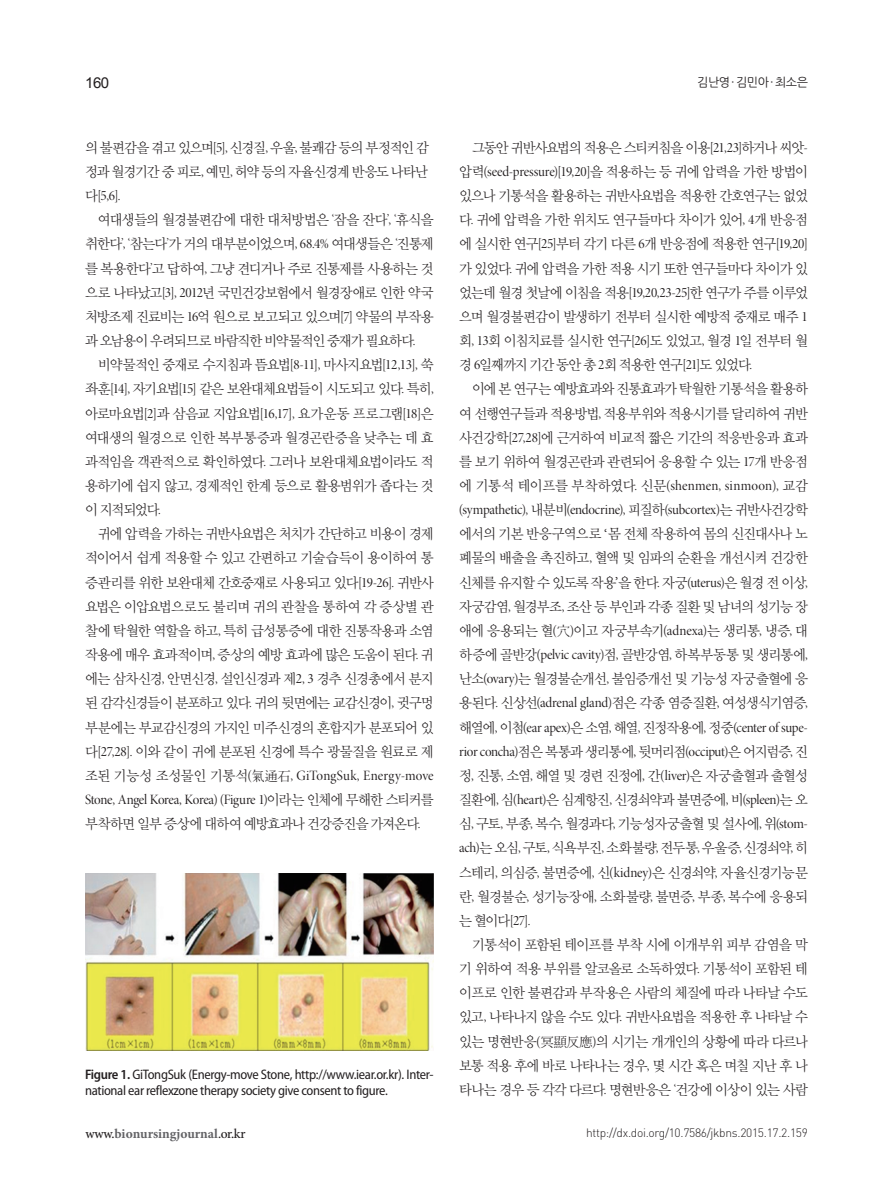
<style>
.page{position:relative;width:893px;height:1191px;background:#fff}
.page>*{position:absolute;margin:0;border:0;box-sizing:border-box;transform-origin:0 0}
.t1{font:15px "Arial";color:#231f20}
.본문{font:14.25px/24.2px "YDIY Mj O320";letter-spacing:-.055em;color:#231f20;text-align:justify;scale:.96 1}
.표_제목__그림_설명{font:semi-condensed 13.8px/16.5px "Myriad Pro";letter-spacing:-.025em;color:#231f20}
.t2{font:700 13.5px "Minion Pro";color:#636366}
.t3{font:300 12px "DIN Pro";letter-spacing:-.025em;color:#231f20}
.하시라{font:12px "Nanum Gothic OTF";letter-spacing:-.04em;color:#231f20}
.s1{font-family:"Minion Pro Disp"}
.s2{font-weight:600}
.s3{font-family:"Minion Pro"}
.s4{font-weight:500;color:#231f20}
</style>
<div class="page">
<img style="left:85px;top:873px;width:348px;height:177px">
<p class="t1" style="left:85px;top:73px;width:26px">160</p>
<p class="하시라" style="left:697px;top:75px;width:112px">김난영· 김민아· 최소은</p>
<p class="본문" style="left:85px;top:135px;width:360px">의 불편감을 겪고 있으며<span class="s1">[5],</span> 신경질<span class="s1">,</span> 우울<span class="s1">,</span> 불쾌감 등의 부정적인 감 정과 월경기간 중 피로<span class="s1">,</span> 예민<span class="s1">,</span> 허약 등의 자율신경계 반응도 나타난 다<span class="s1">[5,6].</span></p>
<p class="본문" style="left:85px;top:208px;width:365px;text-indent:13px">여대생들의 월경불편감에 대한 대처방법은 <span class="s1">‘</span>잠을 잔다<span class="s1">’, ‘</span>휴식을 취한다<span class="s1">’, ‘</span>참는다<span class="s1">’</span>가 거의 대부분이었으며<span class="s1">, 68.4%</span> 여대생들은 <span class="s1">‘</span>진통제 를 복용한다<span class="s1">’</span>고 답하여<span class="s1">,</span> 그냥 견디거나 주로 진통제를 사용하는 것 으로 나타났고<span class="s1">[3], 2012</span>년 국민건강보험에서 월경장애로 인한 약국 처방조제 진료비는 <span class="s1">16</span>억 원으로 보고되고 있으며<span class="s1">[7]</span> 약물의 부작용 과 오남용이 우려되므로 바람직한 비약물적인 중재가 필요하다<span class="s1">.</span></p>
<p class="본문" style="left:85px;top:353px;width:365px;text-indent:13px">비약물적인 중재로 수지침과 뜸요법<span class="s1">[8-11],</span> 마사지요법<span class="s1">[12,13],</span> 쑥 좌훈<span class="s1">[14],</span> 자기요법<span class="s1">[15]</span> 같은 보완대체요법들이 시도되고 있다<span class="s1">.</span> 특히<span class="s1">, </span>아로마요법<span class="s1">[2]</span>과 삼음교 지압요법<span class="s1">[16,17],</span> 요가운동 프로그램<span class="s1">[18]</span>은 여대생의 월경으로 인한 복부통증과 월경곤란증을 낮추는 데 효 과적임을 객관적으로 확인하였다<span class="s1">.</span> 그러나 보완대체요법이라도 적 용하기에 쉽지 않고<span class="s1">,</span> 경제적인 한계 등으로 활용범위가 좁다는 것 이 지적되었다<span class="s1">.</span></p>
<p class="본문" style="left:85px;top:522px;width:365px;text-indent:13px">귀에 압력을 가하는 귀반사요법은 처치가 간단하고 비용이 경제 적이어서 쉽게 적용할 수 있고 간편하고 기술습득이 용이하여 통 증관리를 위한 보완대체 간호중재로 사용되고 있다<span class="s1">[19-26].</span> 귀반사 요법은 이압요법으로도 불리며 귀의 관찰을 통하여 각 증상별 관 찰에 탁월한 역할을 하고<span class="s1">,</span> 특히 급성통증에 대한 진통작용과 소염 작용에 매우 효과적이며<span class="s1">,</span> 증상의 예방 효과에 많은 도움이 된다<span class="s1">.</span> 귀 에는 삼차신경<span class="s1">,</span> 안면신경<span class="s1">,</span> 설인신경과 제<span class="s1">2, 3</span> 경추 신경총에서 분지 된 감각신경들이 분포하고 있다<span class="s1">.</span> 귀의 뒷면에는 교감신경이<span class="s1">,</span> 귓구멍 부분에는 부교감신경의 가지인 미주신경의 혼합지가 분포되어 있 다<span class="s1">[27,28].</span> 이와 같이 귀에 분포된 신경에 특수 광물질을 원료로 제 조된 기능성 조성물인 기통석<span class="s1">(</span>氣通石<span class="s1">, GiTongSuk, Energy-move Stone, Angel Korea, Korea) (Figure 1)</span>이라는 인체에 무해한 스티커를 부착하면 일부 증상에 대하여 예방효과나 건강증진을 가져온다<span class="s1">.</span></p>
<p class="표_제목__그림_설명" style="left:85px;top:1066px;width:350px"><span class="s2">Figure 1.</span> GiTongSuk (Energy-move Stone, http://www.iear.or.kr). Inter&shy;national ear reflexzone therapy society give consent to figure.</p>
<p class="본문" style="left:459px;top:135px;width:365px;text-indent:13px">그동안 귀반사요법의 적용은 스티커침을 이용<span class="s1">[21,23]</span>하거나 씨앗<span class="s1">-</span>압력<span class="s1">(seed-pressure)[19,20]</span>을 적용하는 등 귀에 압력을 가한 방법이 있으나 기통석을 활용하는 귀반사요법을 적용한 간호연구는 없었 다<span class="s1">.</span> 귀에 압력을 가한 위치도 연구들마다 차이가 있어<span class="s1">, 4</span>개 반응점 에 실시한 연구<span class="s1">[25]</span>부터 각기 다른 <span class="s1">6</span>개 반응점에 적용한 연구<span class="s1">[19,20] </span>가 있었다<span class="s1">.</span> 귀에 압력을 가한 적용 시기 또한 연구들마다 차이가 있 었는데 월경 첫날에 이침을 적용<span class="s1">[19,20,23-25]</span>한 연구가 주를 이루었 으며 월경불편감이 발생하기 전부터 실시한 예방적 중재로 매주 <span class="s1">1 </span>회<span class="s1">, 13</span>회 이침치료를 실시한 연구<span class="s1">[26]</span>도 있었고<span class="s1">,</span> 월경 <span class="s1">1</span>일 전부터 월 경 <span class="s1">6</span>일째까지 기간 동안 총 <span class="s1">2</span>회 적용한 연구<span class="s1">[21]</span>도 있었다<span class="s1">.</span></p>
<p class="본문" style="left:459px;top:377px;width:365px;text-indent:13px">이에 본 연구는 예방효과와 진통효과가 탁월한 기통석을 활용하 여 선행연구들과 적용방법<span class="s1">,</span> 적용부위와 적용시기를 달리하여 귀반 사건강학<span class="s1">[27,28]</span>에 근거하여 비교적 짧은 기간의 적응반응과 효과 를 보기 위하여 월경곤란과 관련되어 응용할 수 있는 <span class="s1">17</span>개 반응점 에 기통석 테이프를 부착하였다<span class="s1">.</span> 신문<span class="s1">(shenmen, sinmoon),</span> 교감 <span class="s1">(sympathetic),</span> 내분비<span class="s1">(endocrine),</span> 피질하<span class="s1">(subcortex)</span>는 귀반사건강학 에서의 기본 반응구역으로 <span class="s3">‘</span>몸 전체 작용하여 몸의 신진대사나 노 폐물의 배출을 촉진하고<span class="s1">,</span> 혈액 및 임파의 순환을 개선시켜 건강한 신체를 유지할 수 있도록 작용<span class="s3">’</span>을 한다<span class="s1">.</span> 자궁<span class="s1">(uterus)</span>은 월경 전 이상<span class="s1">, </span>자궁감염<span class="s1">,</span> 월경부조<span class="s1">,</span> 조산 등 부인과 각종 질환 및 남녀의 성기능 장 애에 응용되는 혈<span class="s1">(</span>穴<span class="s1">)</span>이고 자궁부속기<span class="s1">(adnexa)</span>는 생리통<span class="s1">,</span> 냉증<span class="s1">,</span> 대 하증에 골반강<span class="s1">(pelvic cavity)</span>점<span class="s1">,</span> 골반강염<span class="s1">,</span> 하복부동통 및 생리통에<span class="s1">, </span>난소<span class="s1">(ovary)</span>는 월경불순개선<span class="s1">,</span> 불임증개선 및 기능성 자궁출혈에 응 용된다<span class="s1">.</span> 신상선<span class="s1">(adrenal gland)</span>점은 각종 염증질환<span class="s1">,</span> 여성생식기염증<span class="s1">, </span>해열에<span class="s1">,</span> 이첨<span class="s1">(ear apex)</span>은 소염<span class="s1">,</span> 해열<span class="s1">,</span> 진정작용에<span class="s1">,</span> 정중<span class="s1">(center of supe&shy;rior concha)</span>점은 복통과 생리통에<span class="s1">,</span> 뒷머리점<span class="s1">(occiput)</span>은 어지럼증<span class="s1">,</span> 진 정<span class="s1">,</span> 진통<span class="s1">,</span> 소염<span class="s1">,</span> 해열 및 경련 진정에<span class="s1">,</span> 간<span class="s1">(liver)</span>은 자궁출혈과 출혈성 질환에<span class="s1">,</span> 심<span class="s1">(heart)</span>은 심계항진<span class="s1">,</span> 신경쇠약과 불면증에<span class="s1">,</span> 비<span class="s1">(spleen)</span>는 오 심<span class="s1">,</span> 구토<span class="s1">,</span> 부종<span class="s1">,</span> 복수<span class="s1">,</span> 월경과다<span class="s1">,</span> 기능성자궁출혈 및 설사에<span class="s1">,</span> 위<span class="s1">(stom&shy;ach)</span>는 오심<span class="s1">,</span> 구토<span class="s1">,</span> 식욕부진<span class="s1">,</span> 소화불량<span class="s1">,</span> 전두통<span class="s1">,</span> 우울증<span class="s1">,</span> 신경쇠약<span class="s1">,</span> 히 스테리<span class="s1">,</span> 의심증<span class="s1">,</span> 불면증에<span class="s1">,</span> 신<span class="s1">(kidney)</span>은 신경쇠약<span class="s1">,</span> 자율신경기능문 란<span class="s1">,</span> 월경불순<span class="s1">,</span> 성기능장애<span class="s1">,</span> 소화불량<span class="s1">,</span> 불면증<span class="s1">,</span> 부종<span class="s1">,</span> 복수에 응용되 는 혈이다<span class="s1">[27].</span></p>
<p class="본문" style="left:459px;top:932px;width:365px;text-indent:13px">기통석이 포함된 테이프를 부착 시에 이개부위 피부 감염을 막 기 위하여 적용 부위를 알코올로 소독하였다<span class="s1">.</span> 기통석이 포함된 테 이프로 인한 불편감과 부작용은 사람의 체질에 따라 나타날 수도 있고<span class="s1">,</span> 나타나지 않을 수도 있다<span class="s1">.</span> 귀반사요법을 적용한 후 나타날 수 있는 명현반응<span class="s1">(</span>冥顯反應<span class="s1">)</span>의 시기는 개개인의 상황에 따라 다르나 보통 적용 후에 바로 나타나는 경우<span class="s1">,</span> 몇 시간 혹은 며칠 지난 후 나 타나는 경우 등 각각 다르다<span class="s1">.</span> 명현반응은 <span class="s1">‘</span>건강에 이상이 있는 사람</p>
<p class="t2" style="left:85px;top:1124px;width:162px"><span class="s4">www.</span>bionursingjournal<span class="s4">.or.kr</span></p>
<p class="t3" style="left:586px;top:1125px;width:223px">http://dx.doi.org/10.7586/jkbns.2015.17.2.159</p>
</div>
